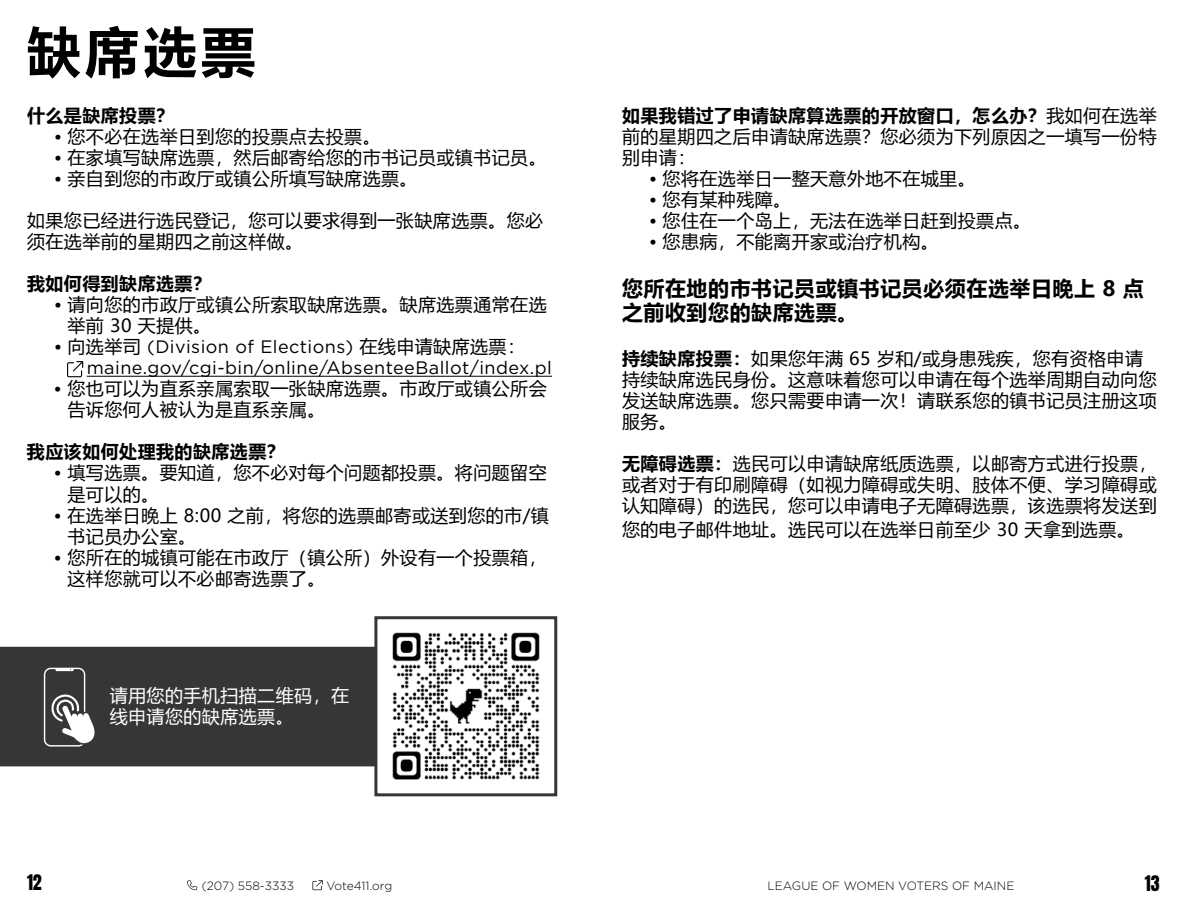
<style>
.page{position:relative;width:1188px;height:918px;background:#fff}
.page>*{position:absolute;margin:0;border:0;box-sizing:border-box;transform-origin:0 0}
.t1{font:700 54px "Microsoft Ya Hei";color:#000}
.t2{font:700 21px/24px "Microsoft Ya Hei";letter-spacing:.025em;color:#000}
.t3{font:18px/21px "Microsoft Ya Hei";letter-spacing:.025em;color:#000}
.t4{font:18px/21px "Gotham";letter-spacing:.025em;color:#000}
.t5{font:700 18px "Microsoft Ya Hei";letter-spacing:.025em;color:#000}
.t6{font:18px/21px "Microsoft Ya Hei";letter-spacing:.025em;color:#fff}
.t7{font:18px "Anton";color:#000}
.t8{font:300 12px "Gotham";color:#000}
.s1{font-family:"Microsoft Ya Hei"}
.s2{font-weight:700}
</style>
<div class="page">
<svg style="left:187px;top:880px;width:10px;height:10px"></svg>
<svg style="left:312px;top:880px;width:11px;height:10px"></svg>
<hr style="left:87px;top:376px;width:465px;height:1px;background:#000">
<div style="left:0;top:647px;width:374px;height:119px;background:#363636"></div>
<img style="left:392px;top:632px;width:148px;height:148px">
<div style="left:374px;top:616px;width:183px;height:180px;border:3px solid #363636"></div>
<svg style="left:44px;top:668px;width:52px;height:79px"></svg>
<svg style="left:67px;top:361px;width:16px;height:16px"></svg>
<h1 class="t1" style="left:27px;top:14px;width:230px">缺席选票</h1>
<p class="t5" style="left:27px;top:103px;width:149px">什么是缺席投票？</p>
<p class="t3" style="left:54px;top:126px;width:328px">• 您不必在选举日到您的投票点去投票。</p>
<p class="t3" style="left:54px;top:147px;width:494px">• 在家填写缺席选票，然后邮寄给您的市书记员或镇书记员。</p>
<p class="t3" style="left:54px;top:168px;width:365px">• 亲自到您的市政厅或镇公所填写缺席选票。</p>
<p class="t3" style="left:27px;top:210px;width:518px">如果您已经进行选民登记，您可以要求得到一张缺席选票。您必须在选举前的星期四之前这样做。</p>
<p class="t5" style="left:27px;top:271px;width:186px">我如何得到缺席选票？</p>
<p class="t3" style="left:68px;top:294px;width:481px;text-indent:-14px">• 请向您的市政厅或镇公所索取缺席选票。缺席选票通常在选举前 30 天提供。</p>
<p class="t4" style="left:87px;top:336px;width:467px;text-indent:-33px"><span class="s1">• 向选举司</span> (Division of Elections) <span class="s1">在线申请缺席选票：</span>maine.gov/cgi-bin/online/AbsenteeBallot/index.pl</p>
<p class="t3" style="left:67px;top:378px;width:481px;text-indent:-14px">• 您也可以为直系亲属索取一张缺席选票。市政厅或镇公所会告诉您何人被认为是直系亲属。</p>
<p class="t5" style="left:27px;top:439px;width:259px">我应该如何处理我的缺席选票？</p>
<p class="t3" style="left:67px;top:462px;width:481px;text-indent:-14px">• 填写选票。要知道，您不必对每个问题都投票。将问题留空是可以的。</p>
<p class="t3" style="left:67px;top:504px;width:483px;text-indent:-14px">• 在选举日晚上 8:00 之前，将您的选票邮寄或送到您的市/镇书记员办公室。</p>
<p class="t3" style="left:67px;top:546px;width:481px;text-indent:-14px">• 您所在的城镇可能在市政厅（镇公所）外设有一个投票箱，这样您就可以不必邮寄选票了。</p>
<p class="t6" style="left:110px;top:685px;width:241px">请用您的手机扫描二维码，在线申请您的缺席选票。</p>
<p class="t3" style="left:622px;top:105px;width:536px;text-align:justify"><span class="s2">如果我错过了申请缺席算选票的开放窗口，怎么办？</span>我如何在选举前的星期四之后申请缺席选票？您必须为下列原因之一填写一份特别申请：</p>
<p class="t3" style="left:649px;top:168px;width:328px">• 您将在选举日一整天意外地不在城里。</p>
<p class="t3" style="left:649px;top:189px;width:144px">• 您有某种残障。</p>
<p class="t3" style="left:649px;top:210px;width:384px">• 您住在一个岛上，无法在选举日赶到投票点。</p>
<p class="t3" style="left:649px;top:231px;width:291px">• 您患病，不能离开家或治疗机构。</p>
<p class="t2" style="left:622px;top:276px;width:523px">您所在地的市书记员或镇书记员必须在选举日晚上 8 点之前收到您的缺席选票。</p>
<p class="t3" style="left:622px;top:348px;width:536px"><span class="s2">持续缺席投票：</span>如果您年满 65 岁和/或身患残疾，您有资格申请持续缺席选民身份。这意味着您可以申请在每个选举周期自动向您发送缺席选票。您只需要申请一次！请联系您的镇书记员注册这项服务。</p>
<p class="t3" style="left:622px;top:453px;width:536px;text-align:justify"><span class="s2">无障碍选票：</span>选民可以申请缺席纸质选票，以邮寄方式进行投票，或者对于有印刷障碍（如视力障碍或失明、肢体不便、学习障碍或认知障碍）的选民，您可以申请电子无障碍选票，该选票将发送到</p>
<p class="t3" style="left:622px;top:519px;width:514px">您的电子邮件地址。选民可以在选举日前至少 30 天拿到选票。</p>
<p class="t7" style="left:27px;top:873px;width:16px">12</p>
<p class="t8" style="left:202px;top:878px;width:94px">(207) 558-3333</p>
<p class="t8" style="left:326px;top:878px;width:67px">Vote411.org</p>
<p class="t8" style="left:768px;top:878px;width:248px">LEAGUE OF WOMEN VOTERS OF MAINE</p>
<p class="t7" style="left:1145px;top:874px;width:16px">13</p>
</div>
